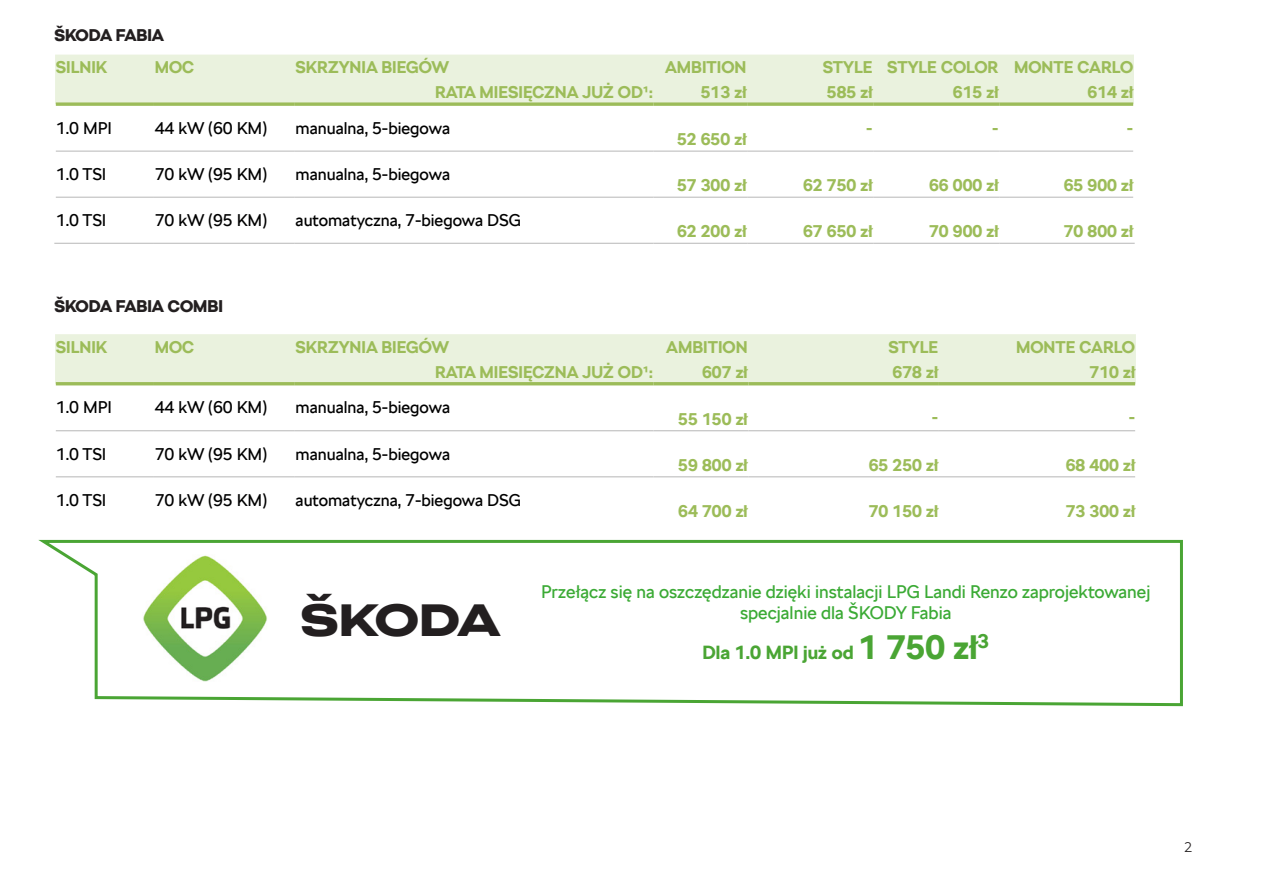
<style>
.page{position:relative;width:1263px;height:893px;background:#fff}
.page>*{position:absolute;margin:0;border:0;box-sizing:border-box;transform-origin:0 0}
._04_Subhead_17pt{font:900 expanded 45px "SKODA Next";letter-spacing:-.025em;color:#231f20}
.t1{font:700 19.2px "SKODA Next";color:#4aa534}
.t2{font:700 18.6px "SKODA Next";color:#4aa534}
.t3{font:17.85px/21.3px "SKODA Next";color:#3baa35;text-align:center}
.t4{font:700 16.5px "SKODA Next";color:#9cbc59}
.t5{font:16.5px "SKODA Next";color:#000}
._04_Subhead_17pt-2{font:900 16.5px "SKODA Next";color:#231f20}
.t6{font:300 13.5px "SKODA Next";color:#231f20}
.s1{font-size:33px}
</style>
<div class="page">
<div style="left:55px;top:55px;width:1079px;height:49px;background:#eaf2de"></div>
<svg style="left:56px;top:102px;width:98px;height:4px"></svg>
<svg style="left:154px;top:102px;width:141px;height:4px"></svg>
<svg style="left:295px;top:102px;width:359px;height:4px"></svg>
<svg style="left:654px;top:102px;width:93px;height:4px"></svg>
<svg style="left:747px;top:102px;width:126px;height:4px"></svg>
<svg style="left:873px;top:102px;width:126px;height:4px"></svg>
<svg style="left:999px;top:102px;width:134px;height:4px"></svg>
<hr style="left:56px;top:151px;width:98px;height:1px;background:#bfbfbf">
<hr style="left:154px;top:151px;width:141px;height:1px;background:#bfbfbf">
<hr style="left:295px;top:151px;width:359px;height:1px;background:#bfbfbf">
<hr style="left:654px;top:151px;width:93px;height:1px;background:#bfbfbf">
<hr style="left:747px;top:151px;width:126px;height:1px;background:#bfbfbf">
<hr style="left:873px;top:151px;width:126px;height:1px;background:#bfbfbf">
<hr style="left:999px;top:151px;width:134px;height:1px;background:#bfbfbf">
<hr style="left:56px;top:197px;width:98px;height:1px;background:#bfbfbf">
<hr style="left:154px;top:197px;width:141px;height:1px;background:#bfbfbf">
<hr style="left:295px;top:197px;width:359px;height:1px;background:#bfbfbf">
<hr style="left:654px;top:197px;width:93px;height:1px;background:#bfbfbf">
<hr style="left:747px;top:197px;width:126px;height:1px;background:#bfbfbf">
<hr style="left:873px;top:197px;width:126px;height:1px;background:#bfbfbf">
<hr style="left:999px;top:197px;width:134px;height:1px;background:#bfbfbf">
<hr style="left:54px;top:243px;width:100px;height:1px;background:#bfbfbf">
<hr style="left:154px;top:243px;width:141px;height:1px;background:#bfbfbf">
<hr style="left:295px;top:243px;width:359px;height:1px;background:#bfbfbf">
<hr style="left:654px;top:243px;width:93px;height:1px;background:#bfbfbf">
<hr style="left:747px;top:243px;width:126px;height:1px;background:#bfbfbf">
<hr style="left:873px;top:243px;width:126px;height:1px;background:#bfbfbf">
<hr style="left:999px;top:243px;width:136px;height:1px;background:#bfbfbf">
<div style="left:55px;top:334px;width:1081px;height:50px;background:#eaf2de"></div>
<hr style="left:56px;top:382px;width:98px;height:3px;background:#9cbc59">
<hr style="left:154px;top:382px;width:141px;height:3px;background:#9cbc59">
<hr style="left:295px;top:382px;width:359px;height:3px;background:#9cbc59">
<hr style="left:654px;top:382px;width:94px;height:3px;background:#9cbc59">
<hr style="left:748px;top:382px;width:191px;height:3px;background:#9cbc59">
<hr style="left:939px;top:382px;width:196px;height:3px;background:#9cbc59">
<hr style="left:56px;top:430px;width:98px;height:1px;background:#bfbfbf">
<hr style="left:154px;top:430px;width:141px;height:1px;background:#bfbfbf">
<hr style="left:295px;top:430px;width:359px;height:1px;background:#bfbfbf">
<hr style="left:654px;top:430px;width:94px;height:1px;background:#bfbfbf">
<hr style="left:748px;top:430px;width:191px;height:1px;background:#bfbfbf">
<hr style="left:939px;top:430px;width:196px;height:1px;background:#bfbfbf">
<hr style="left:56px;top:476px;width:98px;height:1px;background:#bfbfbf">
<hr style="left:154px;top:476px;width:141px;height:1px;background:#bfbfbf">
<hr style="left:295px;top:476px;width:359px;height:1px;background:#bfbfbf">
<hr style="left:654px;top:476px;width:94px;height:1px;background:#bfbfbf">
<hr style="left:748px;top:476px;width:191px;height:1px;background:#bfbfbf">
<hr style="left:939px;top:476px;width:196px;height:1px;background:#bfbfbf">
<svg style="left:39px;top:539px;width:1144px;height:168px"></svg>
<img style="left:142px;top:555px;width:149px;height:127px">
<p class="_04_Subhead_17pt-2" style="left:54px;top:24px;width:111px">ŠKODA FABIA</p>
<p class="t4" style="left:56px;top:56px;width:53px">SILNIK</p>
<p class="t4" style="left:155px;top:56px;width:41px">MOC</p>
<p class="t4" style="left:296px;top:56px;width:155px">SKRZYNIA BIEGÓW</p>
<p class="t4" style="left:665px;top:56px;width:83px">AMBITION</p>
<p class="t4" style="left:823px;top:56px;width:51px">STYLE</p>
<p class="t4" style="left:887px;top:56px;width:113px">STYLE COLOR</p>
<p class="t4" style="left:1014px;top:56px;width:121px">MONTE CARLO</p>
<p class="t4" style="left:435px;top:81px;width:219px">RATA MIESIĘCZNA JUŻ OD1:</p>
<p class="t4" style="left:701px;top:81px;width:47px">513 zł</p>
<p class="t4" style="left:827px;top:81px;width:47px">585 zł</p>
<p class="t4" style="left:953px;top:81px;width:47px">615 zł</p>
<p class="t4" style="left:1087px;top:81px;width:47px">614 zł</p>
<p class="t5" style="left:56px;top:117px;width:58px">1.0 MPI</p>
<p class="t5" style="left:155px;top:117px;width:114px">44 kW (60 KM)</p>
<p class="t5" style="left:296px;top:117px;width:156px">manualna, 5-biegowa</p>
<p class="t4" style="left:866px;top:117px;width:8px">-</p>
<p class="t4" style="left:992px;top:117px;width:8px">-</p>
<p class="t4" style="left:1127px;top:117px;width:8px">-</p>
<p class="t4" style="left:677px;top:128px;width:71px">52 650 zł</p>
<p class="t5" style="left:56px;top:163px;width:52px">1.0 TSI</p>
<p class="t5" style="left:155px;top:163px;width:114px">70 kW (95 KM)</p>
<p class="t5" style="left:296px;top:163px;width:156px">manualna, 5-biegowa</p>
<p class="t5" style="left:56px;top:210px;width:52px">1.0 TSI</p>
<p class="t5" style="left:155px;top:210px;width:114px">70 kW (95 KM)</p>
<p class="t5" style="left:296px;top:210px;width:227px">automatyczna, 7-biegowa DSG</p>
<p class="_04_Subhead_17pt-2" style="left:54px;top:295px;width:170px">ŠKODA FABIA COMBI</p>
<p class="t4" style="left:677px;top:174px;width:71px">57 300 zł</p>
<p class="t4" style="left:803px;top:174px;width:71px">62 750 zł</p>
<p class="t4" style="left:929px;top:174px;width:71px">66 000 zł</p>
<p class="t4" style="left:1064px;top:174px;width:71px">65 900 zł</p>
<p class="t4" style="left:677px;top:220px;width:71px">62 200 zł</p>
<p class="t4" style="left:803px;top:220px;width:71px">67 650 zł</p>
<p class="t4" style="left:929px;top:220px;width:71px">70 900 zł</p>
<p class="t4" style="left:1064px;top:220px;width:71px">70 800 zł</p>
<p class="t4" style="left:56px;top:336px;width:53px">SILNIK</p>
<p class="t4" style="left:155px;top:336px;width:41px">MOC</p>
<p class="t4" style="left:296px;top:336px;width:155px">SKRZYNIA BIEGÓW</p>
<p class="t4" style="left:666px;top:336px;width:83px">AMBITION</p>
<p class="t4" style="left:888px;top:336px;width:51px">STYLE</p>
<p class="t4" style="left:1016px;top:336px;width:121px">MONTE CARLO</p>
<p class="t4" style="left:435px;top:361px;width:219px">RATA MIESIĘCZNA JUŻ OD1:</p>
<p class="t4" style="left:702px;top:361px;width:47px">607 zł</p>
<p class="t4" style="left:892px;top:361px;width:47px">678 zł</p>
<p class="t4" style="left:1089px;top:361px;width:47px">710 zł</p>
<p class="t5" style="left:56px;top:397px;width:58px">1.0 MPI</p>
<p class="t5" style="left:155px;top:397px;width:114px">44 kW (60 KM)</p>
<p class="t5" style="left:296px;top:397px;width:156px">manualna, 5-biegowa</p>
<p class="t4" style="left:678px;top:408px;width:71px">55 150 zł</p>
<p class="t4" style="left:932px;top:406px;width:8px">-</p>
<p class="t4" style="left:1129px;top:406px;width:8px">-</p>
<p class="t5" style="left:56px;top:443px;width:52px">1.0 TSI</p>
<p class="t5" style="left:155px;top:443px;width:114px">70 kW (95 KM)</p>
<p class="t5" style="left:296px;top:443px;width:156px">manualna, 5-biegowa</p>
<p class="t5" style="left:56px;top:489px;width:52px">1.0 TSI</p>
<p class="t5" style="left:155px;top:489px;width:114px">70 kW (95 KM)</p>
<p class="t5" style="left:296px;top:489px;width:227px">automatyczna, 7-biegowa DSG</p>
<p class="t4" style="left:678px;top:454px;width:71px">59 800 zł</p>
<p class="t4" style="left:869px;top:454px;width:71px">65 250 zł</p>
<p class="t4" style="left:1066px;top:454px;width:71px">68 400 zł</p>
<p class="t4" style="left:678px;top:500px;width:71px">64 700 zł</p>
<p class="t4" style="left:869px;top:500px;width:71px">70 150 zł</p>
<p class="t4" style="left:1066px;top:500px;width:71px">73 300 zł</p>
<p class="_04_Subhead_17pt" style="left:300px;top:593px;width:202px">ŠKODA</p>
<p class="t3" style="left:541px;top:581px;width:611px">Przełącz się na oszczędzanie dzięki instalacji LPG Landi Renzo zaprojektowanej specjalnie dla ŠKODY Fabia</p>
<p class="t2" style="left:702px;top:640px;width:276px">Dla 1.0 MPI już od <span class="s1">1 750 zł</span></p>
<p class="t1" style="left:977px;top:628px;width:13px">3</p>
<p class="t6" style="left:1184px;top:838px;width:10px">2</p>
</div>
